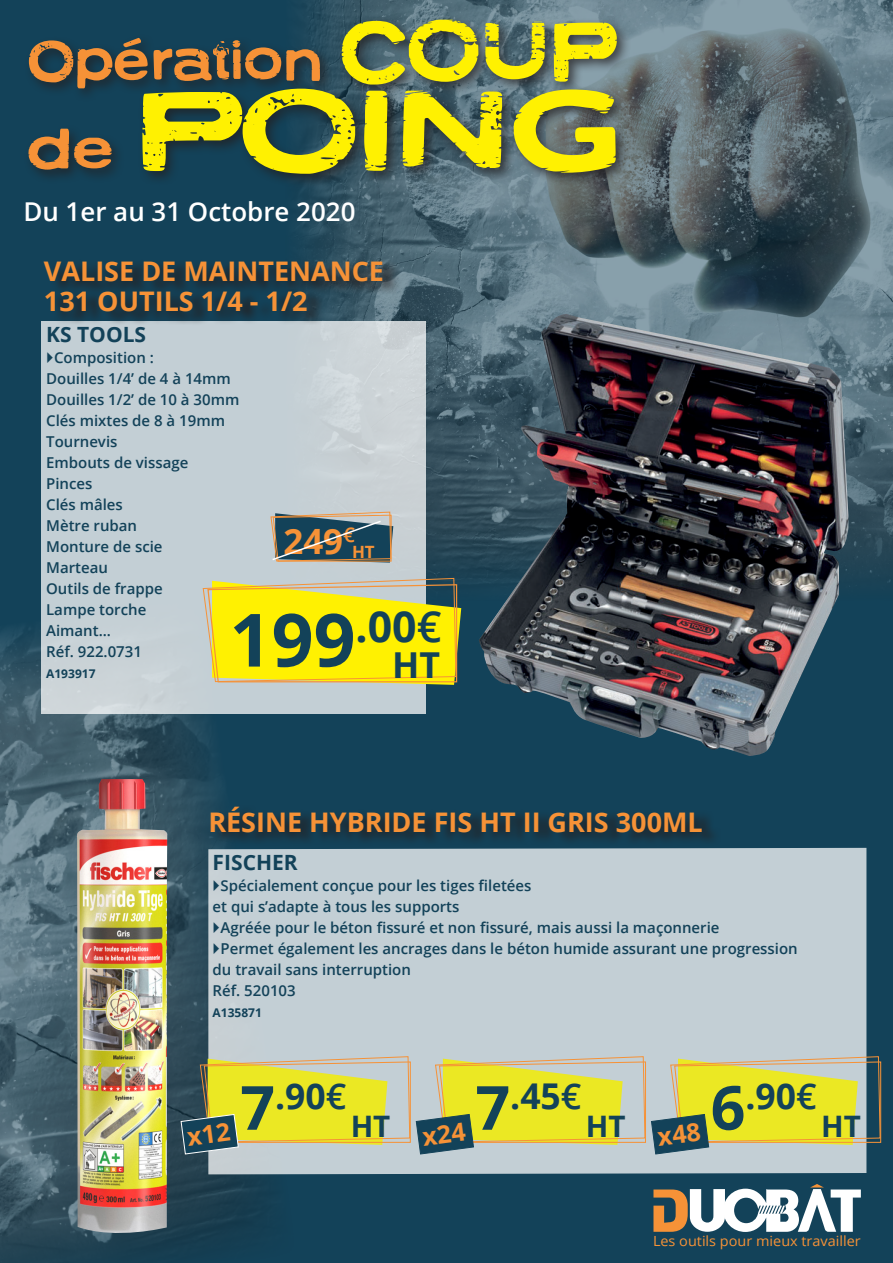
<style>
.page{position:relative;width:893px;height:1263px;background:#134259}
.page>*{position:absolute;margin:0;border:0;box-sizing:border-box;transform-origin:0 0}
.t1{font:118.95px "Neuzon";color:#fff101;scale:1.1 1}
.t2{font:700 73.5px "Open Sans";color:#134259}
.t3{font:58.65px "Neuzon";color:#f69237;scale:.88 1}
.t4{font:700 35.7px "Open Sans";color:#134259}
.t5{font:700 35.55px "Open Sans";color:#134259}
.t6{font:700 34.8px "Open Sans";color:#f69237}
.t7{font:700 29.55px "Open Sans";color:#134259}
.t8{font:700 27px/30px "Open Sans";color:#f69237}
.t9{font:600 25.95px "Open Sans";color:#fff}
.t10{font:700 21px "Open Sans";color:#134259}
.t11{font:700 16.95px "Open Sans";color:#f69237}
.t12{font:600 15px/21px "Open Sans";color:#134259}
.t13{font:13.95px "Open Sans";color:#f69237}
.t14{font:700 12px "Open Sans";color:#134259}
.s1{font-size:88.8px;color:#fff101}
.s2{font-size:58.65px;color:#f69237}
.s3{font-size:60.9px}
.s4{font-weight:600}
</style>
<div class="page">
<img style="left:0;top:595px;width:298px;height:668px">
<img style="left:296px;top:0;width:597px;height:587px">
<div style="left:24px;top:15px;width:608px;height:173px;background:#231f20;opacity:.74"></div>
<svg style="left:653px;top:1184px;width:208px;height:48px"></svg>
<div style="left:42px;top:321px;width:384px;height:393px;background:#c3cfd5"></div>
<div style="left:208px;top:848px;width:658px;height:326px;background:#c3cfd5"></div>
<img style="left:479px;top:314px;width:369px;height:442px">
<img style="left:75px;top:779px;width:93px;height:461px">
<svg style="left:203px;top:578px;width:258px;height:107px"></svg>
<svg style="left:54px;top:259px;width:348px;height:66px"></svg>
<svg style="left:271px;top:512px;width:122px;height:51px;background:#4d666e"></svg>
<svg style="left:214px;top:805px;width:500px;height:41px;fill:#163b4f"></svg>
<svg style="left:214px;top:880px;width:5px;height:11px"></svg>
<svg style="left:214px;top:922px;width:5px;height:11px"></svg>
<svg style="left:214px;top:943px;width:5px;height:11px"></svg>
<svg style="left:180px;top:1056px;width:702px;height:99px;background:#c4c764"></svg>
<h3 class="t3" style="left:28px;top:25px;width:669px">OPÉRATION <span class="s1">COUP</span></h3>
<h1 class="t1" style="left:28px;top:58px;width:540px"><span class="s2">DE</span> POING</h1>
<h3 class="t9" style="left:23px;top:194px;width:334px">Du 1er au 31 Octobre 2020</h3>
<h3 class="t8" style="left:44px;top:255px;width:342px">VALISE DE MAINTENANCE<br>131 OUTILS 1/4 - 1/2</h3>
<h3 class="t10" style="left:46px;top:319px;width:102px">KS TOOLS</h3>
<p class="t12" style="left:46px;top:346px;width:195px;text-indent:8px">Composition :<br>Douilles 1/4’ de 4 à 14mm<br>Douilles 1/2’ de 10 à 30mm<br>Clés mixtes de 8 à 19mm<br>Tournevis<br>Embouts de vissage<br>Pinces<br>Clés mâles<br>Mètre ruban<br>Monture de scie<br>Marteau<br>Outils de frappe<br>Lampe torche<br>Aimant...<br>Réf. 922.0731</p>
<p class="t14" style="left:46px;top:665px;width:51px">A193917</p>
<h3 class="t6" style="left:283px;top:517px;width:73px">249<sup>€</sup></h3>
<p class="t11" style="left:352px;top:540px;width:24px">HT</p>
<h2 class="t2" style="left:230px;top:588px;width:213px">199<sup>.00</sup><sup>€</sup></h2>
<h3 class="t4" style="left:392px;top:640px;width:50px">HT</h3>
<h3 class="t8" style="left:208px;top:806px;width:496px">RÉSINE HYBRIDE FIS HT II GRIS 300ML</h3>
<h3 class="t10" style="left:213px;top:847px;width:87px">FISCHER</h3>
<p class="t12" style="left:221px;top:874px;width:312px">Spécialement conçue pour les tiges filetées</p>
<p class="t12" style="left:213px;top:895px;width:248px">et qui s’adapte à tous les supports</p>
<p class="t12" style="left:221px;top:916px;width:500px">Agréée pour le béton fissuré et non fissuré, mais aussi la maçonnerie</p>
<p class="t12" style="left:221px;top:937px;width:579px">Permet également les ancrages dans le béton humide assurant une progression</p>
<p class="t12" style="left:213px;top:958px;width:200px">du travail sans interruption</p>
<p class="t12" style="left:213px;top:979px;width:85px">Réf. 520103</p>
<p class="t14" style="left:213px;top:1004px;width:51px">A135871</p>
<h3 class="t5" style="left:240px;top:1071px;width:108px"><span class="s3">7</span>.90<span class="s4">€</span></h3>
<h3 class="t7" style="left:351px;top:1105px;width:41px">HT</h3>
<h3 class="t5" style="left:475px;top:1071px;width:108px"><span class="s3">7</span>.45<span class="s4">€</span></h3>
<h3 class="t7" style="left:586px;top:1105px;width:41px">HT</h3>
<h3 class="t5" style="left:711px;top:1071px;width:108px"><span class="s3">6</span>.90<span class="s4">€</span></h3>
<h3 class="t7" style="left:821px;top:1105px;width:41px">HT</h3>
<p class="t13" style="left:653px;top:1231px;width:209px">Les outils pour mieux travailler</p>
</div>
